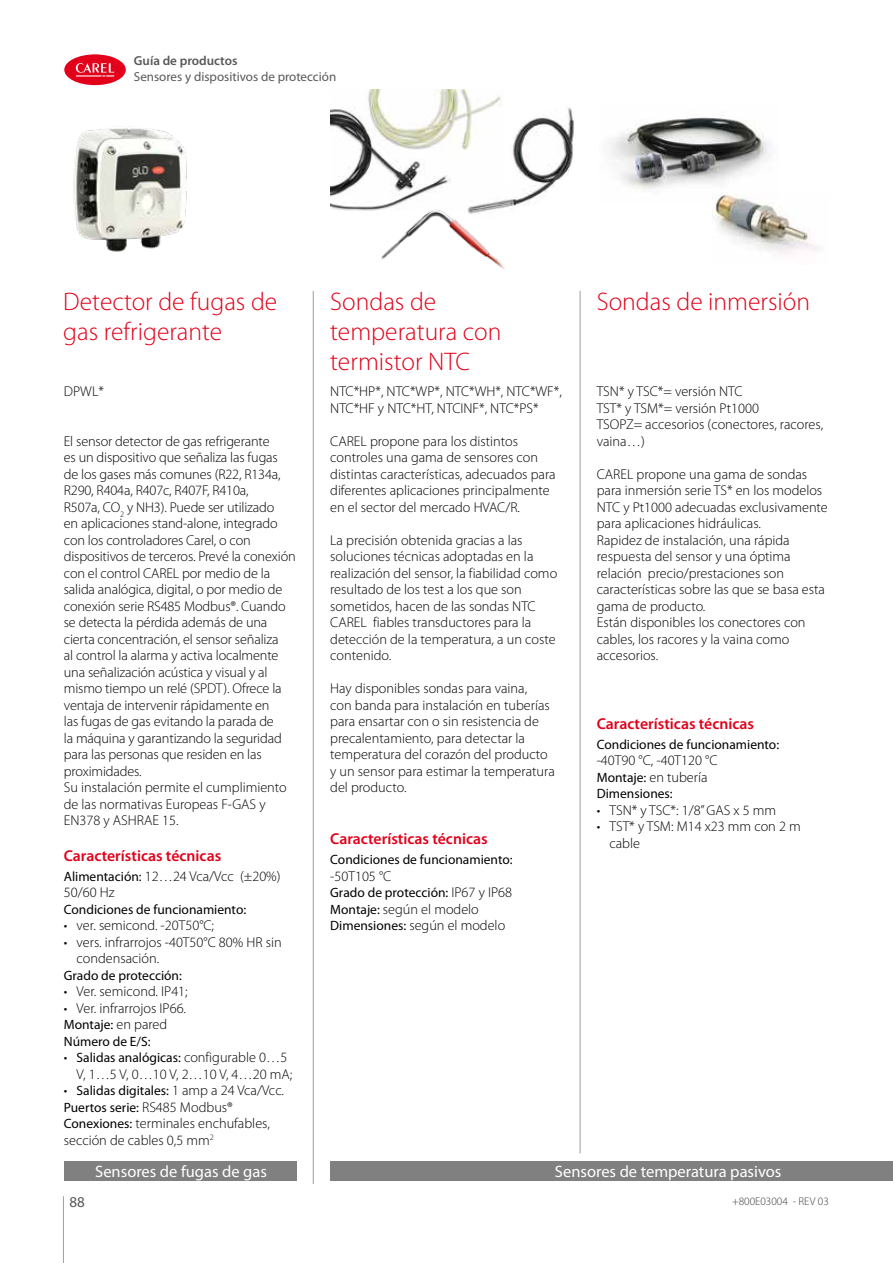
<style>
.page{position:relative;width:893px;height:1263px;background:#fff}
.page>*{position:absolute;margin:0;border:0;box-sizing:border-box;transform-origin:0 0}
.t1{font:300 25.5px/30px "Myriad Pro";color:#e2001a}
.t2{font:16.5px "Myriad Pro";color:#fff}
.t3{font:600 15.75px "Myriad Pro";color:#e2001a}
.t4{font:15px "Myriad Pro";color:#58585a}
.t5{font:300 14.25px/16.5px "Myriad Pro";color:#000}
.t6{font:13.5px/16.5px "Myriad Pro";color:#000}
.t7{font:13.05px "Myriad Pro";color:#58585a}
.t8{font:600 13.05px "Myriad Pro";color:#58585a}
.t9{font:300 11.25px "Myriad Pro";color:#3e3d40}
.s1{font-weight:400;font-size:13.5px}
.s2{font-weight:300;font-size:14.25px}
</style>
<div class="page">
<hr style="left:63px;top:1196px;width:1px;height:67px;background:#9c9e9f">
<div style="left:64px;top:54px;width:62px;height:31px;background:#e2001a;border-radius:50%"></div>
<svg style="left:76px;top:63px;width:38px;height:14px"></svg>
<img style="left:330px;top:90px;width:171px;height:121px">
<img style="left:463px;top:104px;width:111px;height:102px">
<img style="left:372px;top:202px;width:145px;height:68px">
<img style="left:609px;top:115px;width:161px;height:80px">
<img style="left:712px;top:195px;width:104px;height:59px">
<hr style="left:313px;top:291px;width:1px;height:893px;background:#9c9e9f">
<hr style="left:580px;top:291px;width:1px;height:862px;background:#9c9e9f">
<div style="left:330px;top:1161px;width:563px;height:20px;background:#808080"></div>
<div style="left:64px;top:1161px;width:233px;height:20px;background:#808080"></div>
<img style="left:73px;top:127px;width:114px;height:125px">
<p class="t8" style="left:134px;top:52px;width:105px">Guía de productos</p>
<p class="t7" style="left:134px;top:68px;width:204px">Sensores y dispositivos de protección</p>
<h1 class="t1" style="left:63px;top:287px;width:215px">Detector de fugas de gas refrigerante</h1>
<p class="t5" style="left:64px;top:384px;width:42px">DPWL*</p>
<p class="t5" style="left:64px;top:433px;width:233px">El sensor detector de gas refrigerante<br>es un dispositivo que señaliza las fugas de los gases más comunes (R22, R134a, R290, R404a, R407c, R407F, R410a,<br>R507a, CO<sub>2</sub> y NH3). Puede ser utilizado<br>en aplicaciones stand-alone, integrado con los controladores Carel, o con dispositivos de terceros. Prevé la conexión con el control CAREL por medio de la salida analógica, digital, o por medio de conexión serie RS485 Modbus®. Cuando se detecta la pérdida además de una cierta concentración, el sensor señaliza<br>al control la alarma y activa localmente una señalización acústica y visual y al mismo tiempo un relé (SPDT). Ofrece la ventaja de intervenir rápidamente en<br>las fugas de gas evitando la parada de<br>la máquina y garantizando la seguridad para las personas que residen en las proximidades.<br>Su instalación permite el cumplimiento de las normativas Europeas F-GAS y EN378 y ASHRAE 15.</p>
<p class="t3" style="left:64px;top:845px;width:159px">Características técnicas</p>
<p class="t5" style="left:64px;top:868px;width:218px"><span class="s1">Alimentación:</span> 12…24 Vca/Vcc (±20%)<br>50/60 Hz</p>
<p class="t6" style="left:64px;top:900px;width:184px">Condiciones de funcionamiento:</p>
<p class="t5" style="left:64px;top:917px;width:152px">• ver. semicond. -20T50°C;</p>
<p class="t5" style="left:77px;top:934px;width:207px;text-indent:-13px">• vers. infrarrojos -40T50°C 80% HR sin condensación.</p>
<p class="t6" style="left:64px;top:966px;width:120px">Grado de protección:</p>
<p class="t5" style="left:64px;top:983px;width:125px">• Ver. semicond. IP41;</p>
<p class="t5" style="left:64px;top:1000px;width:124px">• Ver. infrarrojos IP66.</p>
<p class="t6" style="left:64px;top:1016px;width:105px">Montaje: <span class="s2">en pared<br></span>Número de E/S:</p>
<p class="t6" style="left:64px;top:1049px;width:225px"><span class="s2">•</span> Salidas analógicas: <span class="s2">configurable 0…5</span></p>
<p class="t5" style="left:77px;top:1066px;width:217px">V, 1…5 V, 0…10 V, 2…10 V, 4…20 mA;</p>
<p class="t6" style="left:64px;top:1082px;width:222px"><span class="s2">•</span> Salidas digitales: <span class="s2">1 amp a 24 Vca/Vcc.<br></span>Puertos serie: <span class="s2">RS485 Modbus®</span></p>
<p class="t5" style="left:64px;top:1115px;width:208px"><span class="s1">Conexiones:</span> terminales enchufables, sección de cables 0,5 mm<sup>2</sup></p>
<p class="t2" style="left:95px;top:1161px;width:173px">Sensores de fugas de gas</p>
<h1 class="t1" style="left:330px;top:287px;width:173px">Sondas de temperatura con termistor NTC</h1>
<h1 class="t1" style="left:597px;top:287px;width:215px">Sondas de inmersión</h1>
<p class="t5" style="left:330px;top:384px;width:233px">NTC*HP*, NTC*WP*, NTC*WH*, NTC*WF*,<br>NTC*HF y NTC*HT, NTCINF*, NTC*PS*</p>
<p class="t5" style="left:330px;top:433px;width:227px">CAREL propone para los distintos controles una gama de sensores con distintas características, adecuados para diferentes aplicaciones principalmente en el sector del mercado HVAC/R.</p>
<p class="t5" style="left:330px;top:532px;width:228px">La precisión obtenida gracias a las soluciones técnicas adoptadas en la realización del sensor, la fiabilidad como resultado de los test a los que son sometidos, hacen de las sondas NTC CAREL fiables transductores para la detección de la temperatura, a un coste contenido.</p>
<p class="t5" style="left:330px;top:681px;width:226px">Hay disponibles sondas para vaina,<br>con banda para instalación en tuberías para ensartar con o sin resistencia de precalentamiento, para detectar la temperatura del corazón del producto y un sensor para estimar la temperatura del producto.</p>
<p class="t3" style="left:330px;top:829px;width:159px">Características técnicas</p>
<p class="t6" style="left:330px;top:851px;width:184px">Condiciones de funcionamiento:</p>
<p class="t5" style="left:330px;top:868px;width:63px">-50T105 °C</p>
<p class="t6" style="left:330px;top:884px;width:183px">Grado de protección: <span class="s2">IP67 y IP68</span></p>
<p class="t5" style="left:330px;top:901px;width:176px"><span class="s1">Montaje:</span> según el modelo<br><span class="s1">Dimensiones:</span> según el modelo</p>
<p class="t5" style="left:597px;top:384px;width:228px">TSN* y TSC*= versión NTC<br>TST* y TSM*= versión Pt1000<br>TSOPZ= accesorios (conectores, racores, vaina…)</p>
<p class="t5" style="left:597px;top:466px;width:233px">CAREL propone una gama de sondas para inmersión serie TS* en los modelos<br>NTC y Pt1000 adecuadas exclusivamente para aplicaciones hidráulicas.<br>Rapidez de instalación, una rápida respuesta del sensor y una óptima relación precio/prestaciones son características sobre las que se basa esta gama de producto.<br>Están disponibles los conectores con cables, los racores y la vaina como accesorios.</p>
<p class="t3" style="left:597px;top:713px;width:159px">Características técnicas</p>
<p class="t6" style="left:597px;top:735px;width:184px">Condiciones de funcionamiento:</p>
<p class="t5" style="left:597px;top:752px;width:122px">-40T90 °C, -40T120 °C<br><span class="s1">Montaje:</span> en tubería</p>
<p class="t6" style="left:597px;top:785px;width:77px">Dimensiones:</p>
<p class="t5" style="left:597px;top:802px;width:181px">• TSN* y TSC*: 1/8” GAS x 5 mm</p>
<p class="t5" style="left:609px;top:818px;width:193px;text-indent:-13px">• TST* y TSM: M14 x23 mm con 2 m cable</p>
<p class="t2" style="left:555px;top:1161px;width:228px">Sensores de temperatura pasivos</p>
<p class="t4" style="left:69px;top:1193px;width:17px">88</p>
<p class="t9" style="left:732px;top:1195px;width:98px">+800E03004 - REV 03</p>
</div>
